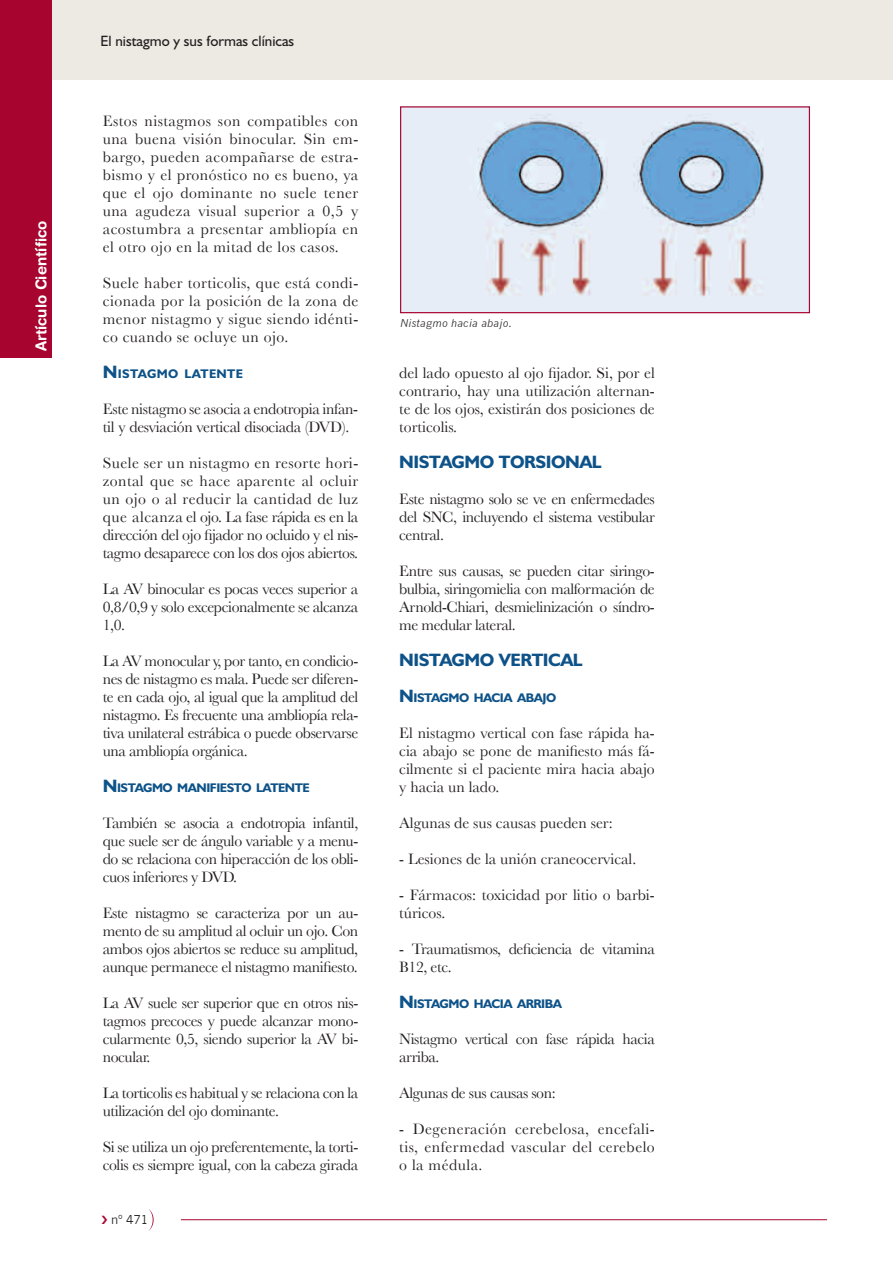
<style>
.page{position:relative;width:893px;height:1263px;background:#fff}
.page>*{position:absolute;margin:0;border:0;box-sizing:border-box;transform-origin:0 0}
.t1{font:700 18px "Humanist 521 BT";letter-spacing:-.025em;color:#0d5288}
.t2{font:15.75px/18px "Baskerville";letter-spacing:-.025em;color:#231f20;text-align:justify}
.t3{font:15.75px/18px "Baskerville";color:#231f20}
.t4{font:15px "Humanist 521 BT";color:#231f20}
.t5{font:700 15px "Helvetica Rounded LT Std";color:#fff}
.t6{font:700 12.6px "Humanist 521 BT";letter-spacing:-.035em;color:#0d5288}
.t7{font:700 12.6px "Humanist 521 BT";letter-spacing:.03em;color:#0d5288}
.t8{font:12px "News Gothic";color:#231f20}
.t9{font:italic 10.5px "News Gothic";letter-spacing:.025em;color:#231f20}
.s1{font-size:18px}
</style>
<div class="page">
<div style="left:0;top:0;width:893px;height:80px;background:#edeae4"></div>
<div style="left:0;top:0;width:51px;height:357px;background:#a70530"></div>
<svg style="left:148px;top:1209px;width:6px;height:22px"></svg>
<hr style="left:181px;top:1219px;width:646px;height:1px;background:#a70530">
<img style="left:402px;top:108px;width:406px;height:203px">
<div style="left:400px;top:106px;width:410px;height:207px;border:1px solid #a70530"></div>
<p class="t5" style="left:32px;top:351px;width:132px;rotate:-90deg">Artículo Científico</p>
<p class="t4" style="left:100px;top:31px;width:195px">El nistagmo y sus formas clínicas</p>
<p class="t2" style="left:103px;top:112px;width:257px">Estos nistagmos son compatibles con una buena visión binocular. Sin em&shy;bargo, pueden acompañarse de estra&shy;bismo y el pronóstico no es bueno, ya que el ojo dominante no suele tener una agudeza visual superior a 0,5 y acostumbra a presentar ambliopía en el otro ojo en la mitad de los casos.</p>
<p class="t2" style="left:103px;top:274px;width:257px">Suele haber torticolis, que está condi&shy;cionada por la posición de la zona de menor nistagmo y sigue siendo idénti&shy;co cuando se ocluye un ojo.</p>
<p class="t7" style="left:103px;top:366px;width:142px"><span class="s1">N</span> ISTAGMO LATENTE</p>
<p class="t2" style="left:103px;top:400px;width:257px">Este nistagmo se asocia a endotropia infan&shy;til y desviación vertical disociada (DVD).</p>
<p class="t2" style="left:103px;top:454px;width:257px">Suele ser un nistagmo en resorte hori&shy;zontal que se hace aparente al ocluir un ojo o al reducir la cantidad de luz que alcanza el ojo. La fase rápida es en la dirección del ojo fijador no ocluido y el nis&shy;tagmo desaparece con los dos ojos abiertos.</p>
<p class="t2" style="left:103px;top:580px;width:257px">La AV binocular es pocas veces superior a 0,8/0,9 y solo excepcionalmente se alcanza 1,0.</p>
<p class="t2" style="left:103px;top:652px;width:257px">La AV monocular y, por tanto, en condicio&shy;nes de nistagmo es mala. Puede ser diferen&shy;te en cada ojo, al igual que la amplitud del nistagmo. Es frecuente una ambliopía rela&shy;tiva unilateral estrábica o puede observarse una ambliopía orgánica.</p>
<p class="t6" style="left:103px;top:780px;width:208px"><span class="s1">N</span> ISTAGMO MANIFIESTO LATENTE</p>
<p class="t2" style="left:103px;top:814px;width:257px">También se asocia a endotropia infantil, que suele ser de ángulo variable y a menu&shy;do se relaciona con hiperacción de los obli&shy;cuos inferiores y DVD.</p>
<p class="t2" style="left:103px;top:904px;width:257px">Este nistagmo se caracteriza por un au&shy;mento de su amplitud al ocluir un ojo. Con ambos ojos abiertos se reduce su amplitud, aunque permanece el nistagmo manifiesto.</p>
<p class="t2" style="left:103px;top:994px;width:257px">La AV suele ser superior que en otros nis&shy;tagmos precoces y puede alcanzar mono&shy;cularmente 0,5, siendo superior la AV bi&shy;nocular.</p>
<p class="t2" style="left:103px;top:1084px;width:257px">La torticolis es habitual y se relaciona con la utilización del ojo dominante.</p>
<p class="t2" style="left:103px;top:1138px;width:257px">Si se utiliza un ojo preferentemente, la torti&shy;colis es siempre igual, con la cabeza girada</p>
<p class="t8" style="left:111px;top:1212px;width:39px">nº 471</p>
<p class="t9" style="left:400px;top:317px;width:113px">Nistagmo hacia abajo.</p>
<p class="t2" style="left:399px;top:364px;width:257px">del lado opuesto al ojo fijador. Si, por el contrario, hay una utilización alternan&shy;te de los ojos, existirán dos posiciones de torticolis.</p>
<p class="t1" style="left:399px;top:451px;width:204px">NISTAGMO TORSIONAL</p>
<p class="t2" style="left:399px;top:490px;width:257px">Este nistagmo solo se ve en enfermedades del SNC, incluyendo el sistema vestibular central.</p>
<p class="t2" style="left:399px;top:562px;width:257px">Entre sus causas, se pueden citar siringo&shy;bulbia, siringomielia con malformación de Arnold-Chiari, desmielinización o síndro&shy;me medular lateral.</p>
<p class="t1" style="left:399px;top:649px;width:185px">NISTAGMO VERTICAL</p>
<p class="t6" style="left:399px;top:690px;width:158px"><span class="s1">N</span> ISTAGMO HACIA ABAJO</p>
<p class="t2" style="left:399px;top:724px;width:257px">El nistagmo vertical con fase rápida ha&shy;cia abajo se pone de manifiesto más fá&shy;cilmente si el paciente mira hacia abajo y hacia un lado.</p>
<p class="t3" style="left:399px;top:814px;width:215px">Algunas de sus causas pueden ser:</p>
<p class="t3" style="left:399px;top:850px;width:238px">- Lesiones de la unión craneocervical.</p>
<p class="t3" style="left:399px;top:886px;width:257px">- Fármacos: toxicidad por litio o barbi&shy;túricos.</p>
<p class="t2" style="left:399px;top:940px;width:257px">- Traumatismos, deficiencia de vitamina<br>B12, etc.</p>
<p class="t6" style="left:399px;top:996px;width:164px"><span class="s1">N</span> ISTAGMO HACIA ARRIBA</p>
<p class="t2" style="left:399px;top:1030px;width:257px">Nistagmo vertical con fase rápida hacia arriba.</p>
<p class="t2" style="left:399px;top:1084px;width:158px">Algunas de sus causas son:</p>
<p class="t2" style="left:399px;top:1120px;width:257px">- Degeneración cerebelosa, encefali&shy;tis, enfermedad vascular del cerebelo o la médula.</p>
</div>
